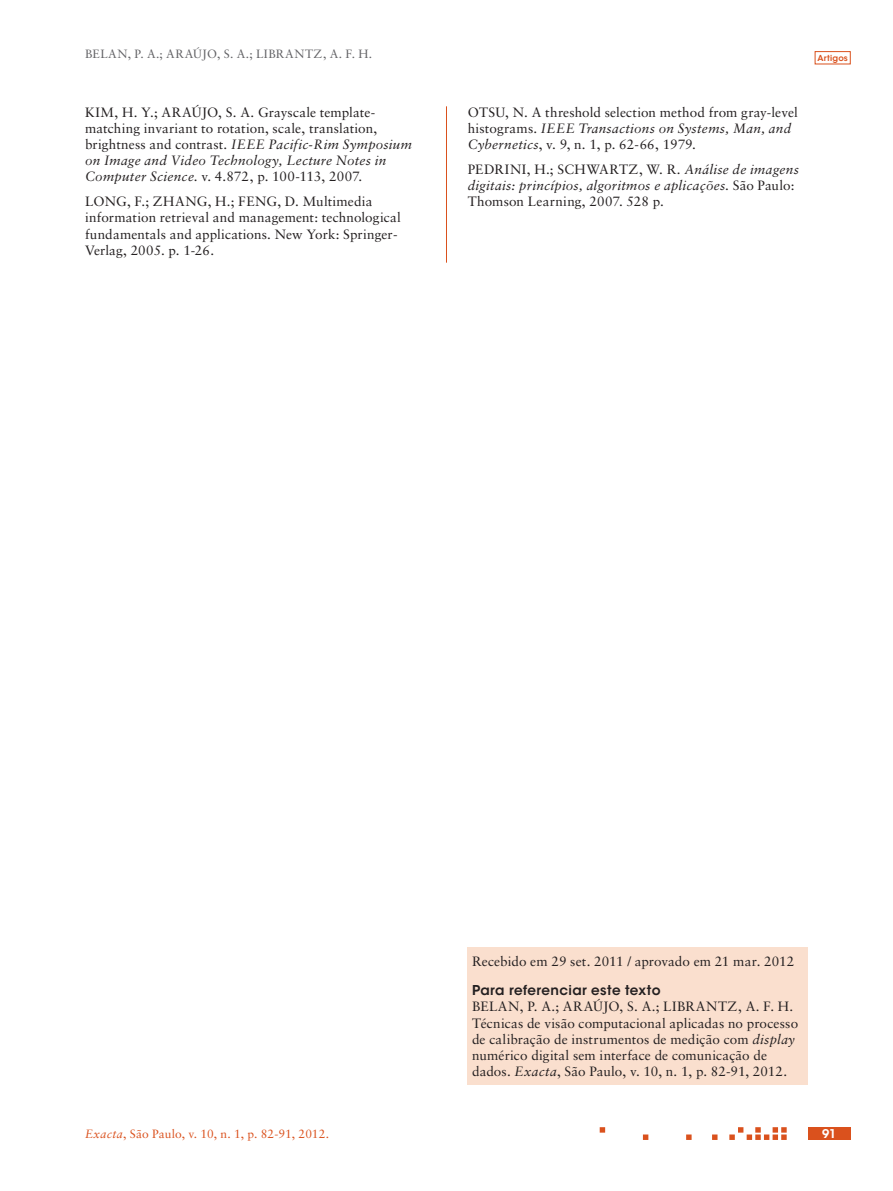
<style>
.page{position:relative;width:893px;height:1191px;background:#fff}
.page>*{position:absolute;margin:0;border:0;box-sizing:border-box;transform-origin:0 0}
.ex_Referencias{font:13.5px/16.2px "Sabon LT Std";letter-spacing:.01em;color:#231f20}
.ex_Tabela_-_titulo{font:600 13.5px "ITC Avant Garde Std";letter-spacing:.025em;color:#231f20}
.t1{font:12px "Sabon LT Std";color:#da511d}
.t2{font:12px "Sabon LT Std";letter-spacing:.04em;color:#636366}
.t3{font:600 12px "ITC Avant Garde Std";color:#fff}
.t4{font:600 8.25px "ITC Avant Garde Std";letter-spacing:.025em;color:#da511d}
.s1{font-style:italic}
</style>
<div class="page">
<svg style="left:600px;top:1127px;width:187px;height:13px"></svg>
<div style="left:815px;top:51px;width:35px;height:13px;border:1px solid #da511d"></div>
<div style="left:808px;top:1127px;width:42px;height:13px;background:#da511d"></div>
<hr style="left:446px;top:106px;width:1px;height:157px;background:#da511d">
<div style="left:468px;top:947px;width:340px;height:137px;background:#fadfce"></div>
<p class="t2" style="left:85px;top:46px;width:289px">BELAN, P. A.; ARAÚJO, S. A.; LIBRANTZ, A. F. H.</p>
<p class="ex_Referencias" style="left:85px;top:104px;width:328px">KIM, H. Y.; ARAÚJO, S. A. Grayscale template&shy;matching invariant to rotation, scale, translation, brightness and contrast. <span class="s1">IEEE Pacific-Rim Symposium on Image and Video Technology, Lecture Notes in Computer Science</span>. v. 4.872, p. 100-113, 2007.</p>
<p class="ex_Referencias" style="left:85px;top:193px;width:317px">LONG, F.; ZHANG, H.; FENG, D. Multimedia information retrieval and management: technological fundamentals and applications. New York: Springer-Verlag, 2005. p. 1-26.</p>
<p class="ex_Referencias" style="left:468px;top:104px;width:332px">OTSU, N. A threshold selection method from gray-level histograms. <span class="s1">IEEE Transactions on Systems, Man, and<br>Cybernetics</span>, v. 9, n. 1, p. 62-66, 1979.</p>
<p class="ex_Referencias" style="left:468px;top:161px;width:333px">PEDRINI, H.; SCHWARTZ, W. R. <span class="s1">Análise de imagens digitais: princípios, algoritmos e aplicações</span>. São Paulo:<br>Thomson Learning, 2007. 528 p.</p>
<p class="t4" style="left:817px;top:53px;width:32px">Artigos</p>
<p class="ex_Referencias" style="left:472px;top:953px;width:324px">Recebido em 29 set. 2011 / aprovado em 21 mar. 2012</p>
<p class="ex_Tabela_-_titulo" style="left:472px;top:981px;width:190px">Para referenciar este texto</p>
<p class="ex_Referencias" style="left:472px;top:998px;width:328px">BELAN, P. A.; ARAÚJO, S. A.; LIBRANTZ, A. F. H.<br>Técnicas de visão computacional aplicadas no processo de calibração de instrumentos de medição com <span class="s1">display </span>numérico digital sem interface de comunicação de dados. <span class="s1">Exacta</span>, São Paulo, v. 10, n. 1, p. 82-91, 2012.</p>
<p class="t1" style="left:85px;top:1126px;width:246px"><span class="s1">Exacta</span>, São Paulo, v. 10, n. 1, p. 82-91, 2012.</p>
<p class="t3" style="left:822px;top:1126px;width:16px">91</p>
</div>
